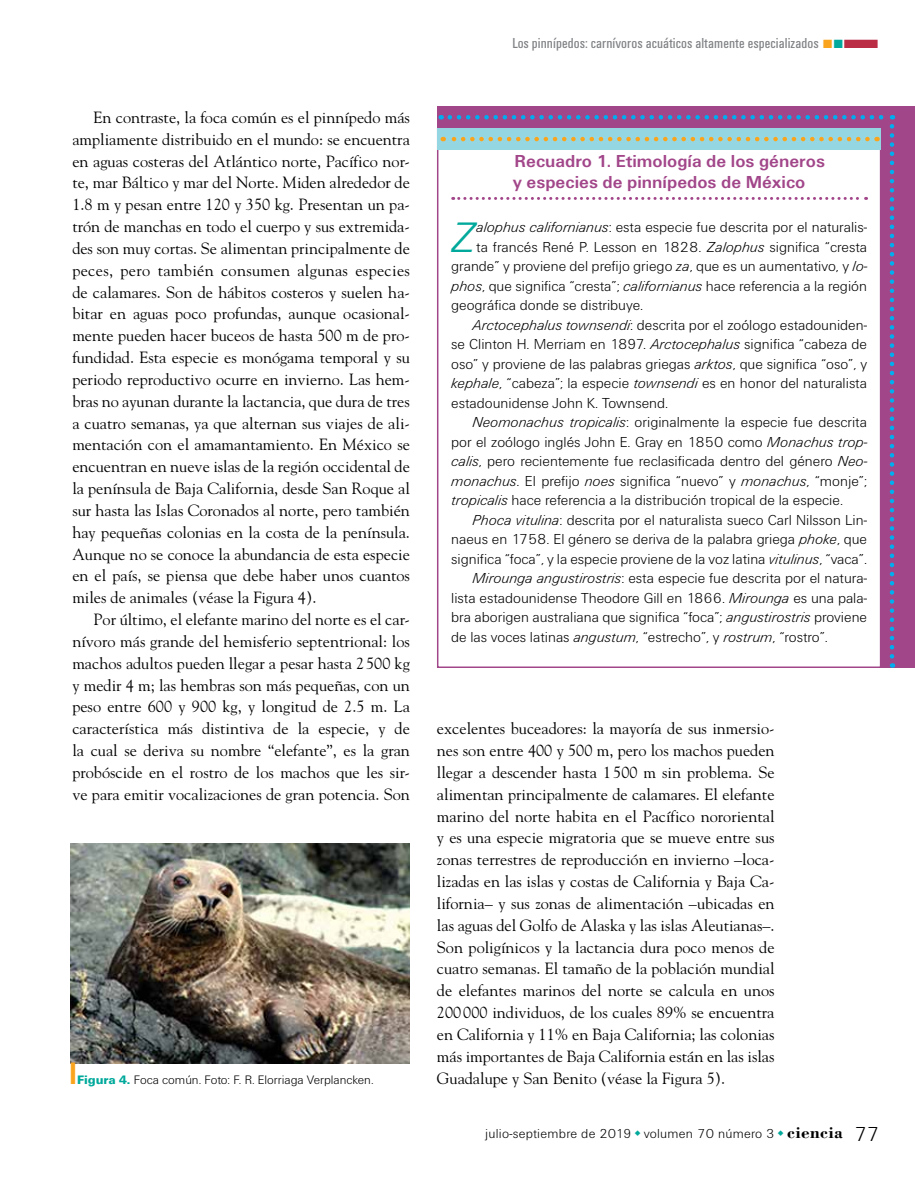
<style>
.page{position:relative;width:915px;height:1191px;background:#fff}
.page>*{position:absolute;margin:0;border:0;box-sizing:border-box;transform-origin:0 0}
.t1{font:italic 300 44.25px "Unitus T";color:#00a99b}
.t2{font:700 18px/21.8px "Unitus T";color:#a2468a}
.t3{font:16.2px/21.8px "Goudy";color:#000;text-align:justify}
.t4{font:300 15px "Unitus T";color:#000}
.t5{font:condensed 15px "Unitus T";letter-spacing:.005em;color:#808285}
.t6{font:300 13.5px "Unitus T";letter-spacing:.02em;color:#000}
.t7{font:300 12.75px "Unitus T";color:#000}
.s1{color:#faa41d}
.s2{color:#00a99b}
.s3{color:#bb2d45}
.s4{font-style:italic}
.s5{font-weight:900;color:#00a99b}
.s6{font-family:"Bodoni";font-weight:700;font-size:17.25px}
.s7{font-size:21px}
</style>
<div class="page">
<svg style="left:452px;top:197px;width:414px;height:3px"></svg>
<div style="left:880px;top:128px;width:34px;height:540px;background:#a2468a"></div>
<div style="left:437px;top:106px;width:477px;height:22px;background:#a2468a"></div>
<svg style="left:449px;top:115px;width:443px;height:4px"></svg>
<svg style="left:889px;top:126px;width:4px;height:542px"></svg>
<div style="left:437px;top:128px;width:443px;height:22px;background:#94d7e2"></div>
<svg style="left:442px;top:137px;width:425px;height:4px"></svg>
<img style="left:71px;top:843px;width:339px;height:220px">
<p class="t5" style="left:512px;top:34px;width:368px">Los pinnípedos: carnívoros acuáticos altamente especializados <span class="s1">■</span><span class="s2">■</span><span class="s3">■</span></p>
<p class="t3" style="left:72px;top:106px;width:339px;text-indent:21px">En contraste, la foca común es el pinnípedo más ampliamente distribuido en el mundo: se encuentra en aguas costeras del Atlántico norte, Pacífico nor&shy;te, mar Báltico y mar del Norte. Miden alrededor de 1.8 m y pesan entre 120 y 350 kg. Presentan un pa&shy;trón de manchas en todo el cuerpo y sus extremida&shy;des son muy cortas. Se alimentan principalmente de peces, pero también consumen algunas especies de calamares. Son de hábitos costeros y suelen ha&shy;bitar en aguas poco profundas, aunque ocasional&shy;mente pueden hacer buceos de hasta 500 m de pro&shy;fundidad. Esta especie es monógama temporal y su periodo reproductivo ocurre en invierno. Las hem&shy;bras no ayunan durante la lactancia, que dura de tres a cuatro semanas, ya que alternan sus viajes de ali&shy;mentación con el amamantamiento. En México se encuentran en nueve islas de la región occidental de la península de Baja California, desde San Roque al sur hasta las Islas Coronados al norte, pero también hay pequeñas colonias en la costa de la península.<br>Aunque no se conoce la abundancia de esta especie en el país, se piensa que debe haber unos cuantos miles de animales (véase la Figura 4).</p>
<p class="t3" style="left:72px;top:608px;width:339px;text-indent:21px">Por último, el elefante marino del norte es el car&shy;nívoro más grande del hemisferio septentrional: los machos adultos pueden llegar a pesar hasta 2 500 kg y medir 4 m; las hembras son más pequeñas, con un peso entre 600 y 900 kg, y longitud de 2.5 m. La característica más distintiva de la especie, y de la cual se deriva su nombre “elefante”, es la gran probóscide en el rostro de los machos que les sir&shy;ve para emitir vocalizaciones de gran potencia. Son</p>
<p class="t2" style="left:512px;top:149px;width:313px">Recuadro 1. Etimología de los géneros y especies de pinnípedos de México</p>
<h1 class="t1" style="left:450px;top:211px;width:28px">Z</h1>
<p class="t4" style="left:476px;top:218px;width:392px"><span class="s4">alophus californianus</span>: esta especie fue descrita por el naturalis-</p>
<p class="t4" style="left:476px;top:238px;width:392px">ta francés René P. Lesson en 1828. <span class="s4">Zalophus</span> significa “cresta</p>
<p class="t4" style="left:451px;top:257px;width:417px">grande” y proviene del prefijo griego <span class="s4">za</span>, que es un aumentativo, y <span class="s4">lo-</span></p>
<p class="t4" style="left:451px;top:277px;width:417px"><span class="s4">phos</span>, que significa “cresta”; <span class="s4">californianus</span> hace referencia a la región</p>
<p class="t4" style="left:451px;top:296px;width:193px">geográfica donde se distribuye.</p>
<p class="t4" style="left:472px;top:316px;width:396px"><span class="s4">Arctocephalus townsendi</span>: descrita por el zoólogo estadouniden-</p>
<p class="t4" style="left:451px;top:335px;width:417px">se Clinton H. Merriam en 1897. <span class="s4">Arctocephalus</span> significa “cabeza de</p>
<p class="t4" style="left:451px;top:355px;width:417px">oso” y proviene de las palabras griegas <span class="s4">arktos</span>, que significa “oso”, y</p>
<p class="t4" style="left:451px;top:374px;width:417px"><span class="s4">kephale</span>, “cabeza”; la especie <span class="s4">townsendi</span> es en honor del naturalista</p>
<p class="t4" style="left:451px;top:394px;width:218px">estadounidense John K. Townsend.</p>
<p class="t4" style="left:472px;top:413px;width:396px"><span class="s4">Neomonachus tropicalis</span>: originalmente la especie fue descrita</p>
<p class="t4" style="left:451px;top:433px;width:417px">por el zoólogo inglés John E. Gray en 1850 como <span class="s4">Monachus trop-</span></p>
<p class="t4" style="left:451px;top:452px;width:417px"><span class="s4">calis</span>, pero recientemente fue reclasificada dentro del género <span class="s4">Neo-</span></p>
<p class="t4" style="left:451px;top:472px;width:417px"><span class="s4">monachus</span>. El prefijo <span class="s4">noes</span> significa “nuevo” y <span class="s4">monachus</span>, “monje”;</p>
<p class="t4" style="left:451px;top:491px;width:393px"><span class="s4">tropicalis</span> hace referencia a la distribución tropical de la especie.</p>
<p class="t4" style="left:472px;top:511px;width:396px"><span class="s4">Phoca vitulina</span>: descrita por el naturalista sueco Carl Nilsson Lin-</p>
<p class="t4" style="left:451px;top:530px;width:417px">naeus en 1758. El género se deriva de la palabra griega <span class="s4">phoke</span>, que</p>
<p class="t4" style="left:451px;top:550px;width:417px">significa “foca”, y la especie proviene de la voz latina <span class="s4">vitulinus</span>, “vaca”.</p>
<p class="t4" style="left:472px;top:569px;width:396px"><span class="s4">Mirounga angustirostris</span>: esta especie fue descrita por el natura-</p>
<p class="t4" style="left:451px;top:589px;width:417px">lista estadounidense Theodore Gill en 1866. <span class="s4">Mirounga</span> es una pala-</p>
<p class="t4" style="left:451px;top:608px;width:417px">bra aborigen australiana que significa “foca”; <span class="s4">angustirostris</span> proviene</p>
<p class="t4" style="left:451px;top:628px;width:378px">de las voces latinas <span class="s4">angustum</span>, “estrecho”, y <span class="s4">rostrum</span>, “rostro”.</p>
<p class="t3" style="left:437px;top:717px;width:339px">excelentes buceadores: la mayoría de sus inmersio&shy;nes son entre 400 y 500 m, pero los machos pueden llegar a descender hasta 1500 m sin problema. Se alimentan principalmente de calamares. El elefante marino del norte habita en el Pacífico nororiental y es una especie migratoria que se mueve entre sus zonas terrestres de reproducción en invierno –loca&shy;lizadas en las islas y costas de California y Baja Ca&shy;lifornia– y sus zonas de alimentación –ubicadas en las aguas del Golfo de Alaska y las islas Aleutianas–.<br>Son poligínicos y la lactancia dura poco menos de cuatro semanas. El tamaño de la población mundial de elefantes marinos del norte se calcula en unos 200000 individuos, de los cuales 89% se encuentra en California y 11% en Baja California; las colonias más importantes de Baja California están en las islas</p>
<p class="t7" style="left:71px;top:1072px;width:304px"><span class="s1">■</span> <span class="s5">Figura 4.</span> Foca común. Foto: F. R. Elorriaga Verplancken.</p>
<p class="t3" style="left:437px;top:1066px;width:289px">Guadalupe y San Benito (véase la Figura 5).</p>
<p class="t6" style="left:485px;top:1125px;width:395px">julio-septiembre de 2019 volumen 70 número 3 <span class="s6">ciencia</span> <span class="s7">77</span></p>
</div>
